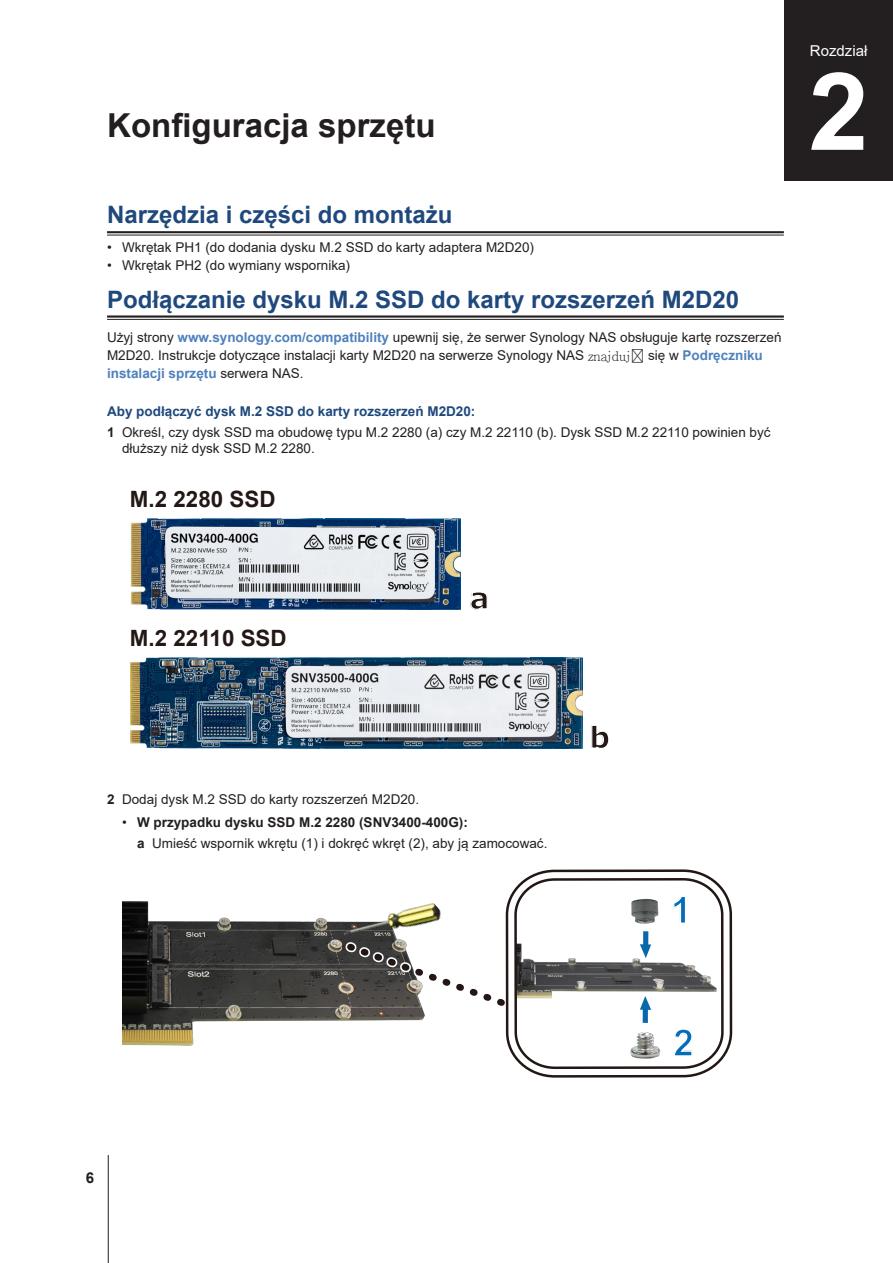
<style>
.page{position:relative;width:893px;height:1263px;background:#fff}
.page>*{position:absolute;margin:0;border:0;box-sizing:border-box;transform-origin:0 0}
.ChapterNum{font:700 108px "Arial";color:#fff}
.t1{font:700 37.35px "Arial";color:#036eb7}
.H1-ChapterTitle{font:700 33px "Arial";color:#231f20}
.t2{font:700 30px "Verdana";color:#231815}
.H2-underline{font:700 24px "Arial";color:#1f497d}
.t3{font:700 22.5px "Arial";color:#231815}
.Chapter-center{font:15px "Arial";color:#fff}
.t4{font:700 15px "Arial";color:#231f20}
.Body-sidebar{font:13.5px/18px "Arial";color:#231f20}
.DisplaySentence{font:700 13.5px "Arial";color:#1f497d}
.t5{font:700 13.5px "Arial";color:#231f20}
.s1{font-weight:700;color:#4f81bd}
.s2{font-family:"Adobe Ming Std";font-weight:300}
.s3{font-weight:700}
.s4{font-weight:400}
</style>
<div class="page">
<hr style="left:108px;top:1155px;width:1px;height:108px;background:#231f20">
<hr style="left:107px;top:231px;width:677px;height:2px;background:#231f20">
<hr style="left:107px;top:235px;width:677px;height:1px;background:#231f20">
<hr style="left:107px;top:315px;width:677px;height:3px;background:#231f20">
<hr style="left:107px;top:319px;width:677px;height:1px;background:#231f20">
<img style="left:130px;top:518px;width:330px;height:92px">
<img style="left:130px;top:657px;width:452px;height:92px">
<img style="left:122px;top:901px;width:301px;height:145px">
<svg style="left:338px;top:934px;width:162px;height:85px"></svg>
<img style="left:343px;top:901px;width:101px;height:72px">
<svg style="left:505px;top:869px;width:228px;height:209px"></svg>
<img style="left:595px;top:870px;width:98px;height:73px">
<img style="left:601px;top:1007px;width:132px;height:71px">
<svg style="left:672px;top:1028px;width:21px;height:29px"></svg>
<img style="left:247px;top:943px;width:24px;height:6px">
<img style="left:254px;top:984px;width:24px;height:7px">
<svg style="left:635px;top:928px;width:20px;height:38px"></svg>
<svg style="left:636px;top:988px;width:20px;height:38px"></svg>
<img style="left:595px;top:977px;width:16px;height:4px">
<img style="left:588px;top:967px;width:16px;height:4px">
<div style="left:784px;top:0;width:109px;height:180px;background:#231f20"></div>
<p class="H1-ChapterTitle" style="left:107px;top:102px;width:330px">Konfiguracja sprzętu</p>
<p class="H2-underline" style="left:107px;top:198px;width:347px">Narzędzia i części do montażu</p>
<p class="Body-sidebar" style="left:107px;top:238px;width:428px">• Wkrętak PH1 (do dodania dysku M.2 SSD do karty adaptera M2D20)</p>
<p class="Body-sidebar" style="left:107px;top:256px;width:245px">• Wkrętak PH2 (do wymiany wspornika)</p>
<p class="H2-underline" style="left:107px;top:282px;width:634px">Podłączanie dysku M.2 SSD do karty rozszerzeń M2D20</p>
<p class="Body-sidebar" style="left:107px;top:329px;width:676px">Użyj strony <span class="s1">www.synology.com/compatibility</span> upewnij się, że serwer Synology NAS obsługuje kartę rozszerzeń<br>M2D20. Instrukcje dotyczące instalacji karty M2D20 na serwerze Synology NAS <span class="s2">znajdują</span> się w <span class="s1">Podręczniku instalacji sprzętu</span> serwera NAS.</p>
<p class="DisplaySentence" style="left:107px;top:402px;width:370px">Aby podłączyć dysk M.2 SSD do karty rozszerzeń M2D20:</p>
<p class="Body-sidebar" style="left:122px;top:424px;width:650px;line-height:16.5px;text-indent:-15px"><span class="s3">1</span> Określ, czy dysk SSD ma obudowę typu M.2 2280 (a) czy M.2 22110 (b). Dysk SSD M.2 22110 powinien być dłuższy niż dysk SSD M.2 2280.</p>
<p class="t3" style="left:130px;top:483px;width:147px">M.2 2280 SSD</p>
<p class="Chapter-center" style="left:810px;top:40px;width:59px">Rozdział</p>
<p class="ChapterNum" style="left:809px;top:36px;width:62px">2</p>
<p class="t3" style="left:130px;top:623px;width:158px">M.2 22110 SSD</p>
<p class="t2" style="left:470px;top:577px;width:21px">a</p>
<p class="Body-sidebar" style="left:107px;top:791px;width:314px"><span class="s3">2</span> Dodaj dysk M.2 SSD do karty rozszerzeń M2D20.</p>
<p class="t5" style="left:122px;top:813px;width:347px"><span class="s4">•</span> W przypadku dysku SSD M.2 2280 (SNV3400-400G):</p>
<p class="Body-sidebar" style="left:137px;top:834px;width:412px"><span class="s3">a</span> Umieść wspornik wkrętu (1) i dokręć wkręt (2), aby ją zamocować.</p>
<p class="t2" style="left:589px;top:716px;width:22px">b</p>
<p class="t1" style="left:671px;top:884px;width:22px">1</p>
<p class="t1" style="left:673px;top:1016px;width:22px">2</p>
<p class="t4" style="left:86px;top:1167px;width:10px">6</p>
</div>
